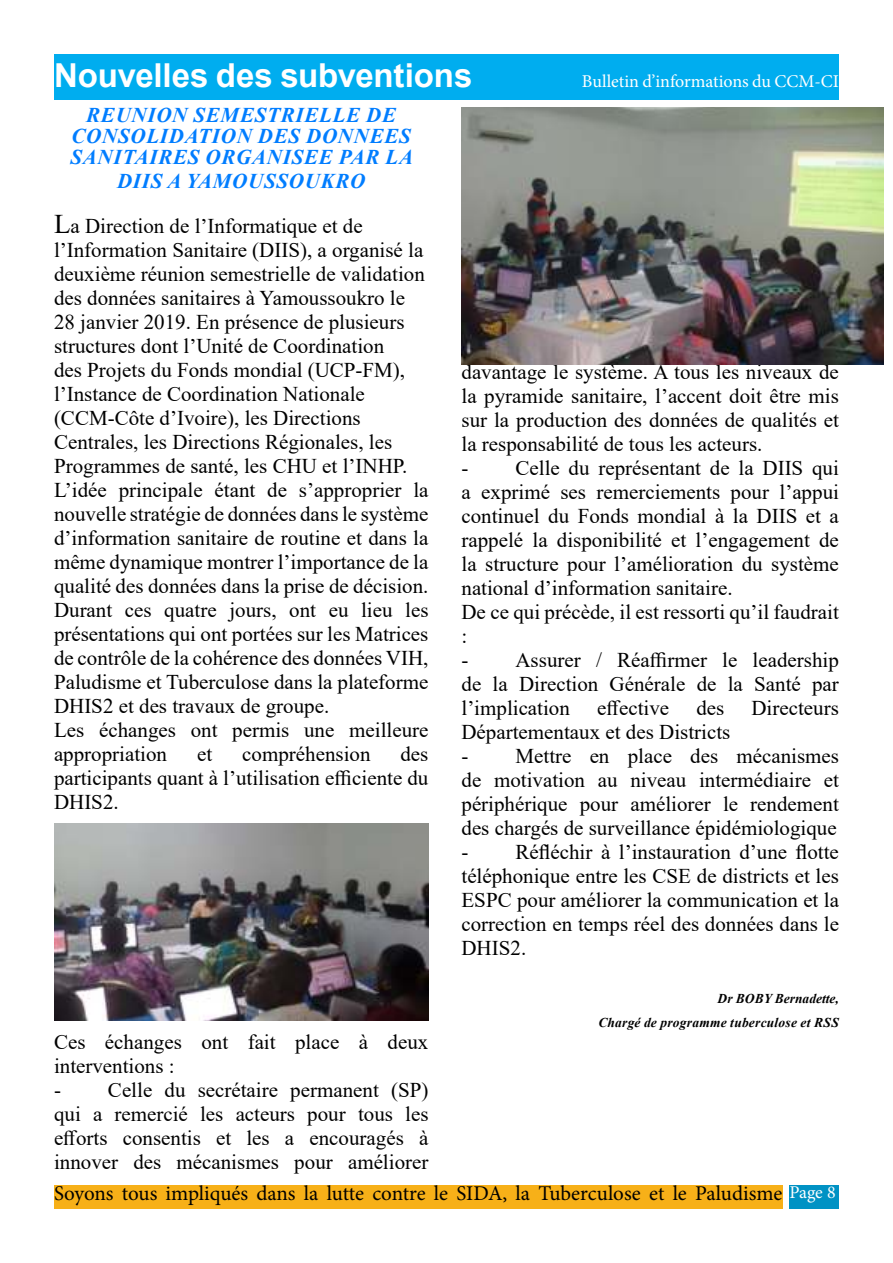
<style>
.page{position:relative;width:893px;height:1263px;background:#fff}
.page>*{position:absolute;margin:0;border:0;box-sizing:border-box;transform-origin:0 0}
.t1{font:700 33px "Arial";letter-spacing:-.005em;color:#fff}
.t2{font:21px/24px "Times New Roman";color:#000;text-align:justify}
.t3{font:21px "Minion Pro";letter-spacing:-.005em;color:#000}
.t4{font:italic 700 21px/21px "Times New Roman";letter-spacing:.035em;color:#007dff;text-align:center}
.t5{font:18px "Minion Pro";color:#fff}
.t6{font:italic 700 13.5px/24px "Times New Roman";letter-spacing:.015em;color:#000;text-align:right}
.s1{font-weight:700;font-style:italic;color:#007dff}
.s2{font-size:27px}
.s3{font-size:18px;color:#fff}
</style>
<div class="page">
<div style="left:789px;top:1185px;width:50px;height:24px;background:#0092c4"></div>
<div style="left:54px;top:1185px;width:728px;height:24px;background:#f7b018"></div>
<div style="left:54px;top:54px;width:785px;height:46px;background:#00adef"></div>
<img style="left:461px;top:107px;width:422px;height:257px">
<img style="left:54px;top:823px;width:374px;height:197px">
<h1 class="t1" style="left:54px;top:63px;width:420px">Nouvelles des subventions</h1>
<p class="t5" style="left:582px;top:74px;width:259px">Bulletin d’informations du CCM-CI</p>
<p class="t4" style="left:70px;top:106px;width:344px">REUNION SEMESTRIELLE DE<br>CONSOLIDATION DES DONNEES<br>SANITAIRES ORGANISEE PAR LA</p>
<p class="t2" style="left:54px;top:157px;width:313px;line-height:45px;text-align:right"><span class="s1">DIIS A YAMOUSSOUKRO<br></span><span class="s2">L</span>a Direction de l’Informatique et de</p>
<p class="t2" style="left:54px;top:237px;width:376px;text-align:left">l’Information Sanitaire (DIIS), a organisé la deuxième réunion semestrielle de validation des données sanitaires à Yamoussoukro le 28 janvier 2019. En présence de plusieurs structures dont l’Unité de Coordination<br>des Projets du Fonds mondial (UCP-FM), l’Instance de Coordination Nationale (CCM-Côte d’Ivoire), les Directions Centrales, les Directions Régionales, les Programmes de santé, les CHU et l’INHP.<br>L’idée principale étant de s’approprier la nouvelle stratégie de données dans le système d’information sanitaire de routine et dans la même dynamique montrer l’importance de la qualité des données dans la prise de décision.<br>Durant ces quatre jours, ont eu lieu les présentations qui ont portées sur les Matrices de contrôle de la cohérence des données VIH, Paludisme et Tuberculose dans la plateforme DHIS2 et des travaux de groupe.<br>Les échanges ont permis une meilleure appropriation</p>
<p class="t2" style="left:461px;top:359px;width:379px">davantage le système. A tous les niveaux de la pyramide sanitaire, l’accent doit être mis sur la production des données de qualités et la responsabilité de tous les acteurs.</p>
<p class="t2" style="left:461px;top:458px;width:379px;text-align:left">- Celle du représentant de la DIIS qui a exprimé ses remerciements pour l’appui continuel du Fonds mondial à la DIIS et a rappelé la disponibilité et l’engagement de la structure pour l’amélioration du système national d’information sanitaire.<br>De ce qui précède, il est ressorti qu’il faudrait :</p>
<p class="t2" style="left:461px;top:647px;width:379px">- Assurer / Réaffirmer le leadership de la Direction Générale de la Santé par l’implication</p>
<p class="t2" style="left:597px;top:695px;width:74px">effective</p>
<p class="t2" style="left:696px;top:695px;width:29px">des</p>
<p class="t2" style="left:751px;top:695px;width:89px">Directeurs</p>
<p class="t2" style="left:461px;top:722px;width:270px">Départementaux et des Districts</p>
<p class="t2" style="left:461px;top:746px;width:379px">- Mettre en place des mécanismes de motivation au niveau intermédiaire et périphérique pour améliorer le rendement des chargés de surveillance épidémiologique</p>
<p class="t2" style="left:461px;top:839px;width:379px">- Réfléchir à l’instauration d’une flotte téléphonique entre les CSE de districts et les ESPC pour améliorer la communication et la correction en temps réel des données dans le DHIS2.</p>
<p class="t6" style="left:598px;top:988px;width:242px">Dr BOBY Bernadette,<br>Chargé de programme tuberculose et RSS</p>
<p class="t2" style="left:54px;top:741px;width:376px;text-indent:346px">des participants quant à l’utilisation efficiente du DHIS2.</p>
<p class="t2" style="left:197px;top:741px;width:17px">et</p>
<p class="t2" style="left:242px;top:741px;width:130px">compréhension</p>
<p class="t2" style="left:54px;top:1029px;width:376px">Ces échanges ont fait place à deux interventions :</p>
<p class="t2" style="left:54px;top:1080px;width:376px">- Celle du secrétaire permanent (SP) qui a remercié les acteurs pour tous les efforts consentis et les a encouragés à innover des mécanismes pour améliorer</p>
<p class="t3" style="left:54px;top:1185px;width:783px">Soyons tous impliqués dans la lutte contre le SIDA, la Tuberculose et le Paludisme <span class="s3">Page 8</span></p>
</div>
